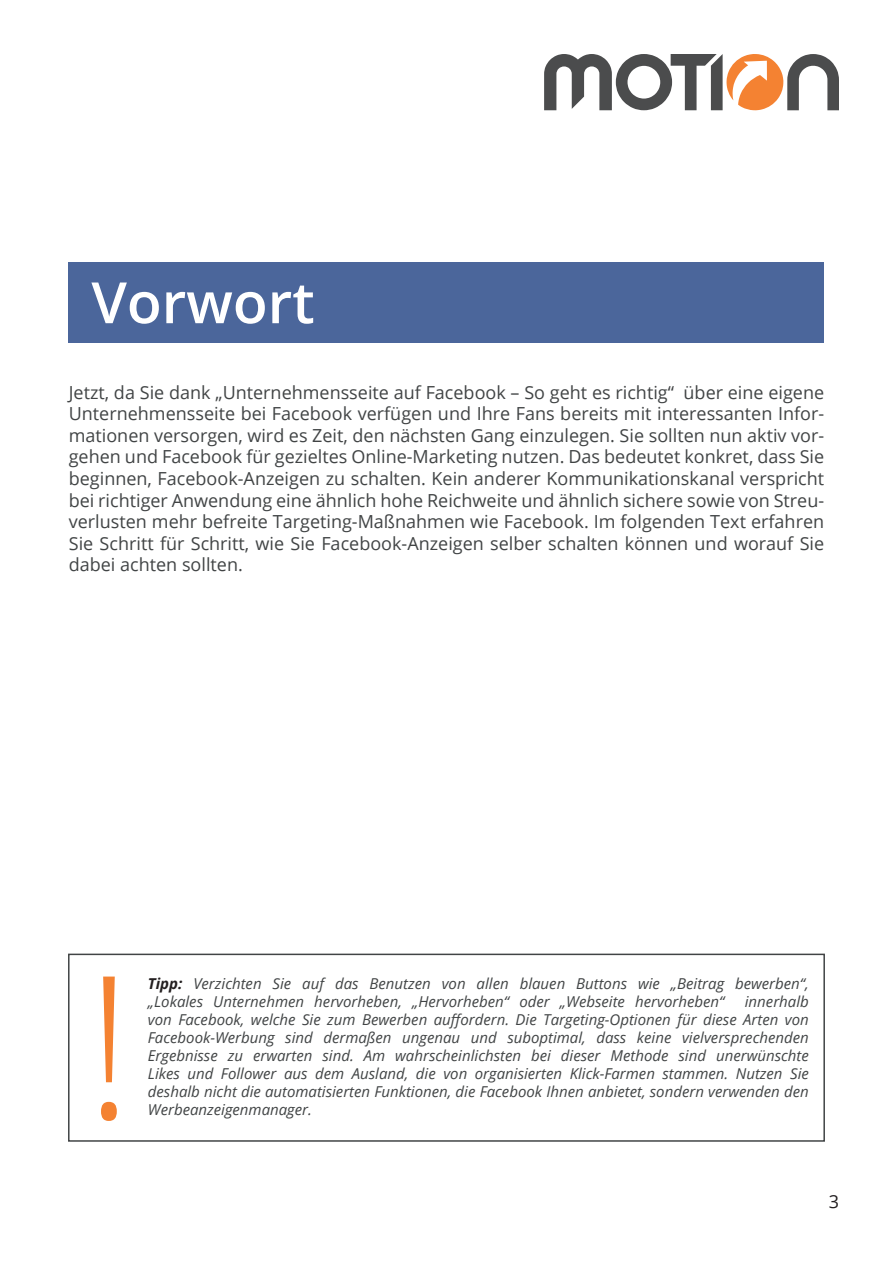
<style>
.page{position:relative;width:893px;height:1263px;background:#fff}
.page>*{position:absolute;margin:0;border:0;box-sizing:border-box;transform-origin:0 0}
.t1{font:300 199.5px "Open Sans";color:#f48232}
.t2{font:600 57px "Open Sans";color:#fff}
.t3{font:18px/21.6px "Open Sans";color:#414445;text-align:justify}
.t4{font:18px "Open Sans";color:#231f20}
.t5{font:italic 15px/18px "Open Sans";color:#414445}
.s1{font-weight:700;color:#231f20}
</style>
<div class="page">
<svg style="left:544px;top:54px;width:295px;height:56px"></svg>
<div style="left:69px;top:262px;width:755px;height:80px;background:#4b669b"></div>
<div style="left:68px;top:954px;width:757px;height:188px;border:2px solid #414445"></div>
<h2 class="t2" style="left:91px;top:263px;width:225px">Vorwort</h2>
<p class="t3" style="left:69px;top:381px;width:757px">Jetzt, da Sie dank „Unternehmensseite auf Facebook – So geht es richtig“ über eine eigene Unternehmensseite bei Facebook verfügen und Ihre Fans bereits mit interessanten Infor&shy;mationen versorgen, wird es Zeit, den nächsten Gang einzulegen. Sie sollten nun aktiv vor&shy;gehen und Facebook für gezieltes Online-Marketing nutzen. Das bedeutet konkret, dass Sie beginnen, Facebook-Anzeigen zu schalten. Kein anderer Kommunikationskanal verspricht bei richtiger Anwendung eine ähnlich hohe Reichweite und ähnlich sichere sowie von Streu&shy;verlusten mehr befreite Targeting-Maßnahmen wie Facebook. Im folgenden Text erfahren Sie Schritt für Schritt, wie Sie Facebook-Anzeigen selber schalten können und worauf Sie dabei achten sollten.</p>
<h1 class="t1" style="left:85px;top:910px;width:49px">!</h1>
<p class="t5" style="left:148px;top:974px;width:662px"><span class="s1">Tipp:</span> Verzichten Sie auf das Benutzen von allen blauen Buttons wie „Beitrag bewerben“, „Lokales Unternehmen hervorheben, „Hervorheben“ oder „Webseite hervorheben“</p>
<p class="t5" style="left:148px;top:992px;width:662px;text-align:justify;text-indent:597px">innerhalb von Facebook, welche Sie zum Bewerben auffordern. Die Targeting-Optionen für diese Arten von Facebook-Werbung sind dermaßen ungenau und suboptimal, dass keine vielversprechenden Ergebnisse zu erwarten sind. Am wahrscheinlichsten bei dieser Methode sind unerwünschte Likes und Follower aus dem Ausland, die von organisierten Klick-Farmen stammen. Nutzen Sie deshalb nicht die automatisierten Funktionen, die Facebook Ihnen anbietet, sondern verwenden den</p>
<p class="t5" style="left:148px;top:1100px;width:166px">Werbeanzeigenmanager.</p>
<p class="t4" style="left:829px;top:1189px;width:12px">3</p>
</div>
